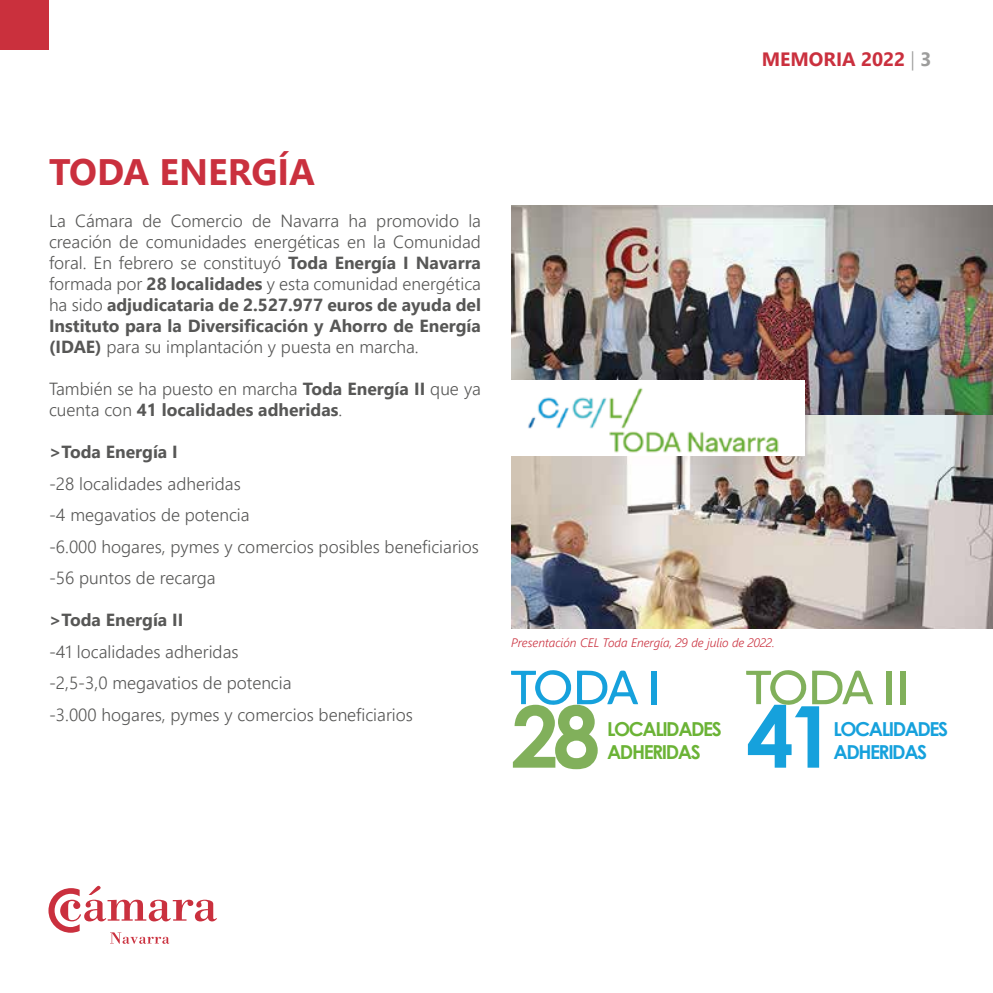
<style>
.page{position:relative;width:993px;height:993px;background:#fff}
.page>*{position:absolute;margin:0;border:0;box-sizing:border-box;transform-origin:0 0}
.t1{font:700 85.4px "Century Gothic";color:#81b05b}
.t2{font:700 85.4px "Century Gothic";color:#16a1dc}
.t3{font:700 36.75px "Segoe UI";color:#ca303e}
.t4{font:700 19.25px/23.1px "Century Gothic";letter-spacing:-.075em;color:#6bb336}
.t5{font:700 19.25px/23.1px "Century Gothic";letter-spacing:-.075em;color:#16a1dc}
.t6{font:700 19.25px "Segoe UI";color:#ca303e}
.t7{font:300 17.5px/21px "Segoe UI";color:#575756}
.t8{font:700 17.5px "Segoe UI";color:#575756}
.t9{font:italic 300 12.25px "Segoe UI";color:#ca303e}
.s1{font-weight:300;color:#9d9d9c}
.s2{color:#9d9d9c}
.s3{font-weight:700}
</style>
<div class="page">
<div style="left:0;top:0;width:49px;height:50px;background:#ca303d"></div>
<svg style="left:48px;top:885px;width:169px;height:58px"></svg>
<img style="left:511px;top:205px;width:481px;height:210px">
<img style="left:511px;top:415px;width:481px;height:213px">
<img style="left:511px;top:380px;width:293px;height:75px">
<div style="left:651px;top:671px;width:6px;height:33px;background:#16a1dc"></div>
<svg style="left:511px;top:670px;width:127px;height:35px"></svg>
<div style="left:886px;top:671px;width:5px;height:33px;background:#81b05b"></div>
<div style="left:900px;top:671px;width:5px;height:33px;background:#81b05b"></div>
<svg style="left:746px;top:670px;width:126px;height:35px"></svg>
<p class="t6" style="left:761px;top:40px;width:171px">MEMORIA 2022 <span class="s1">|</span> <span class="s2">3</span></p>
<h2 class="t3" style="left:49px;top:137px;width:267px">TODA ENERGÍA</h2>
<p class="t7" style="left:49px;top:208px;width:433px;text-align:justify">La Cámara de Comercio de Navarra ha promovido la creación de comunidades energéticas en la Comunidad foral. En febrero se constituyó <span class="s3">Toda Energía I Navarra </span>formada por <span class="s3">28 localidades</span> y esta comunidad energética ha sido <span class="s3">adjudicataria de 2.527.977 euros de ayuda del Instituto para la Diversificación y Ahorro de Energía (IDAE)</span> para su implantación y puesta en marcha.</p>
<p class="t7" style="left:49px;top:376px;width:433px">También se ha puesto en marcha <span class="s3">Toda Energía II</span> que ya cuenta con <span class="s3">41 localidades adheridas</span>.</p>
<p class="t8" style="left:49px;top:435px;width:130px">&gt;Toda Energía I</p>
<p class="t7" style="left:49px;top:466px;width:431px;line-height:31.5px">-28 localidades adheridas<br>-4 megavatios de potencia<br>-6.000 hogares, pymes y comercios posibles beneficiarios -56 puntos de recarga</p>
<p class="t8" style="left:49px;top:603px;width:136px">&gt;Toda Energía II</p>
<p class="t7" style="left:49px;top:634px;width:365px;line-height:31.5px">-41 localidades adheridas<br>-2,5-3,0 megavatios de potencia<br>-3.000 hogares, pymes y comercios beneficiarios</p>
<p class="t9" style="left:511px;top:631px;width:265px">Presentación CEL Toda Energía, 29 de julio de 2022.</p>
<h1 class="t1" style="left:511px;top:671px;width:91px">28</h1>
<p class="t4" style="left:607px;top:716px;width:116px">LOCALIDADES<br>ADHERIDAS</p>
<h1 class="t2" style="left:745px;top:671px;width:91px">41</h1>
<p class="t5" style="left:833px;top:716px;width:116px">LOCALIDADES<br>ADHERIDAS</p>
</div>
